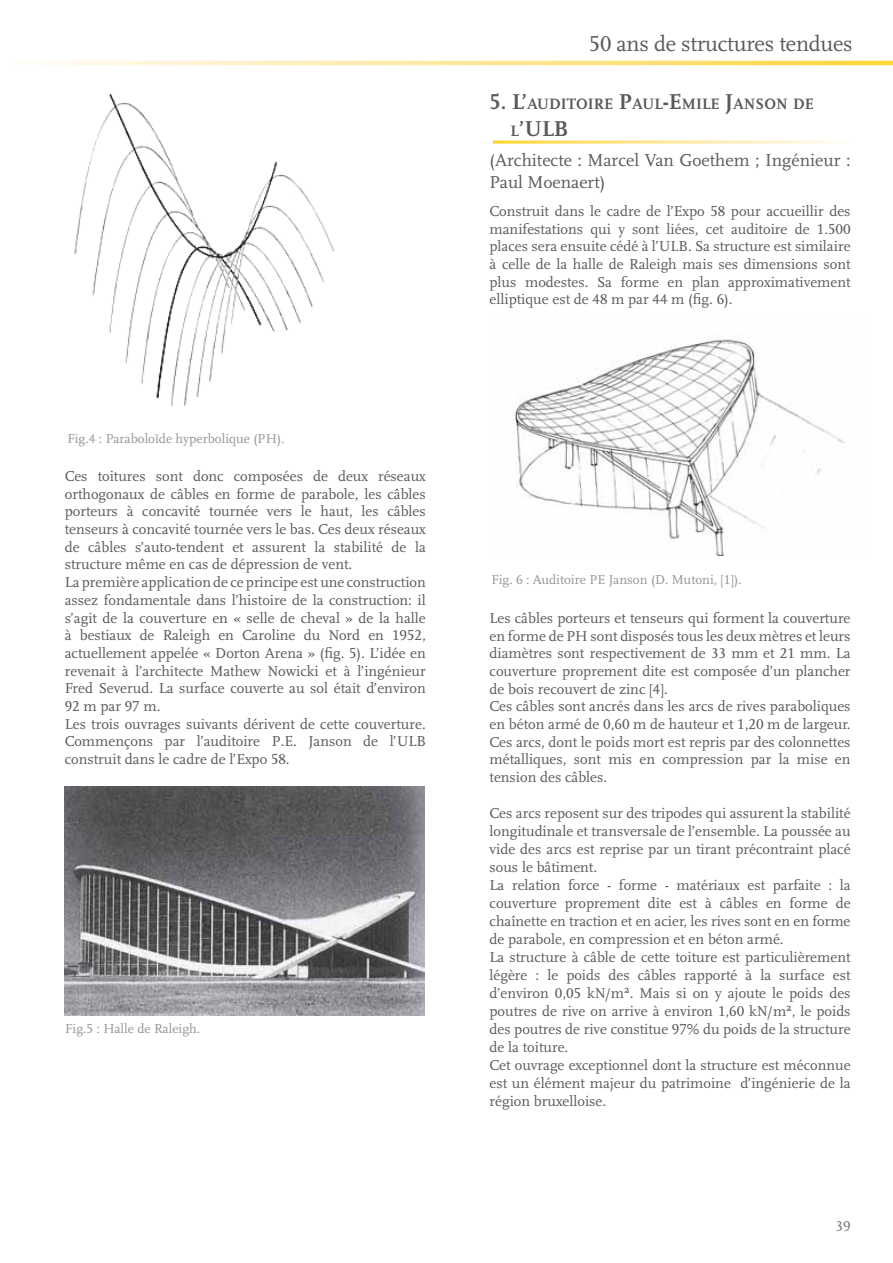
<style>
.page{position:relative;width:893px;height:1263px;background:#fff}
.page>*{position:absolute;margin:0;border:0;box-sizing:border-box;transform-origin:0 0}
.t1{font:22.5px "Scala LF";letter-spacing:-.01em;color:#58595b}
.t2{font:700 22.5px "Scala LF";color:#58595b}
.t3{font:18px/21.6px "Scala LF";color:#58595b}
.t4{font:700 15.75px "Scala LF";color:#58595b}
.t5{font:15px/17.7px "Scala LF";color:#58595b}
.t6{font:15px "Scala LF";color:#77787b}
.t7{font:13.5px "Scala LF";color:#939598}
.s1{font-size:22.5px}
.s2{font-size:15.75px}
</style>
<div class="page">
<svg style="left:34px;top:61px;width:859px;height:4px;background:#ffe799"></svg>
<img style="left:74px;top:93px;width:261px;height:313px">
<img style="left:65px;top:786px;width:360px;height:230px">
<img style="left:514px;top:339px;width:330px;height:216px">
<p class="t7" style="left:68px;top:434px;width:218px">Fig.4 : Paraboloïde hyperbolique (PH).</p>
<p class="t5" style="left:65px;top:468px;width:362px">Ces toitures sont donc composées de deux réseaux orthogonaux de câbles en forme de parabole, les câbles porteurs à concavité tournée vers le haut, les câbles tenseurs à concavité tournée vers le bas. Ces deux réseaux de câbles s’auto-tendent et assurent la stabilité de la structure même en cas de dépression de vent.<br>La première application de ce principe est une construction assez fondamentale dans l’histoire de la construction: il s’agit de la couverture en « selle de cheval » de la halle à bestiaux de Raleigh en Caroline du Nord en 1952, actuellement appelée « Dorton Arena » (fig. 5). L’idée en revenait à l’architecte Mathew Nowicki et à l’ingénieur Fred Severud. La surface couverte au sol était d’environ 92 m par 97 m.<br>Les trois ouvrages suivants dérivent de cette couverture.<br>Commençons par l’auditoire P.E. Janson de l’ULB construit dans le cadre de l’Expo 58.</p>
<p class="t7" style="left:65px;top:1023px;width:137px">Fig.5 : Halle de Raleigh.</p>
<h1 class="t1" style="left:589px;top:35px;width:265px">50 ans de structures tendues</h1>
<p class="t4" style="left:489px;top:98px;width:326px"><span class="s1">5. L’</span>AUDITOIRE <span class="s1">P</span>AUL<span class="s1">-E</span>MILE <span class="s1">J</span>ANSON DE</p>
<h1 class="t2" style="left:510px;top:120px;width:59px"><span class="s2">L</span>’ULB</h1>
<p class="t3" style="left:489px;top:151px;width:362px">(Architecte : Marcel Van Goethem ; Ingénieur :<br>Paul Moenaert)</p>
<p class="t5" style="left:489px;top:204px;width:363px;text-align:justify">Construit dans le cadre de l’Expo 58 pour accueillir des manifestations qui y sont liées, cet auditoire de 1.500 places sera ensuite cédé à l’ULB. Sa structure est similaire à celle de la halle de Raleigh mais ses dimensions sont plus modestes. Sa forme en plan approximativement elliptique est de 48 m par 44 m (fig. 6).</p>
<p class="t7" style="left:491px;top:574px;width:252px">Fig. 6 : Auditoire PE Janson (D. Mutoni, [1]).</p>
<p class="t5" style="left:489px;top:611px;width:363px">Les câbles porteurs et tenseurs qui forment la couverture en forme de PH sont disposés tous les deux mètres et leurs diamètres sont respectivement de 33 mm et 21 mm. La couverture proprement dite est composée d’un plancher de bois recouvert de zinc [4].<br>Ces câbles sont ancrés dans les arcs de rives paraboliques en béton armé de 0,60 m de hauteur et 1,20 m de largeur.<br>Ces arcs, dont le poids mort est repris par des colonnettes métalliques, sont mis en compression par la mise en tension des câbles.</p>
<p class="t5" style="left:489px;top:806px;width:363px">Ces arcs reposent sur des tripodes qui assurent la stabilité longitudinale et transversale de l’ensemble. La poussée au vide des arcs est reprise par un tirant précontraint placé sous le bâtiment.<br>La relation force - forme - matériaux est parfaite : la couverture proprement dite est à câbles en forme de chaînette en traction et en acier, les rives sont en en forme de parabole, en compression et en béton armé.<br>La structure à câble de cette toiture est particulièrement légère : le poids des câbles rapporté à la surface est d’environ 0,05 kN/m². Mais si on y ajoute le poids des poutres de rive on arrive à environ 1,60 kN/m², le poids des poutres de rive constitue 97% du poids de la structure de la toiture.<br>Cet ouvrage exceptionnel dont la structure est méconnue est un élément majeur du patrimoine d’ingénierie de la région bruxelloise.</p>
<p class="t6" style="left:835px;top:1221px;width:16px">39</p>
</div>
